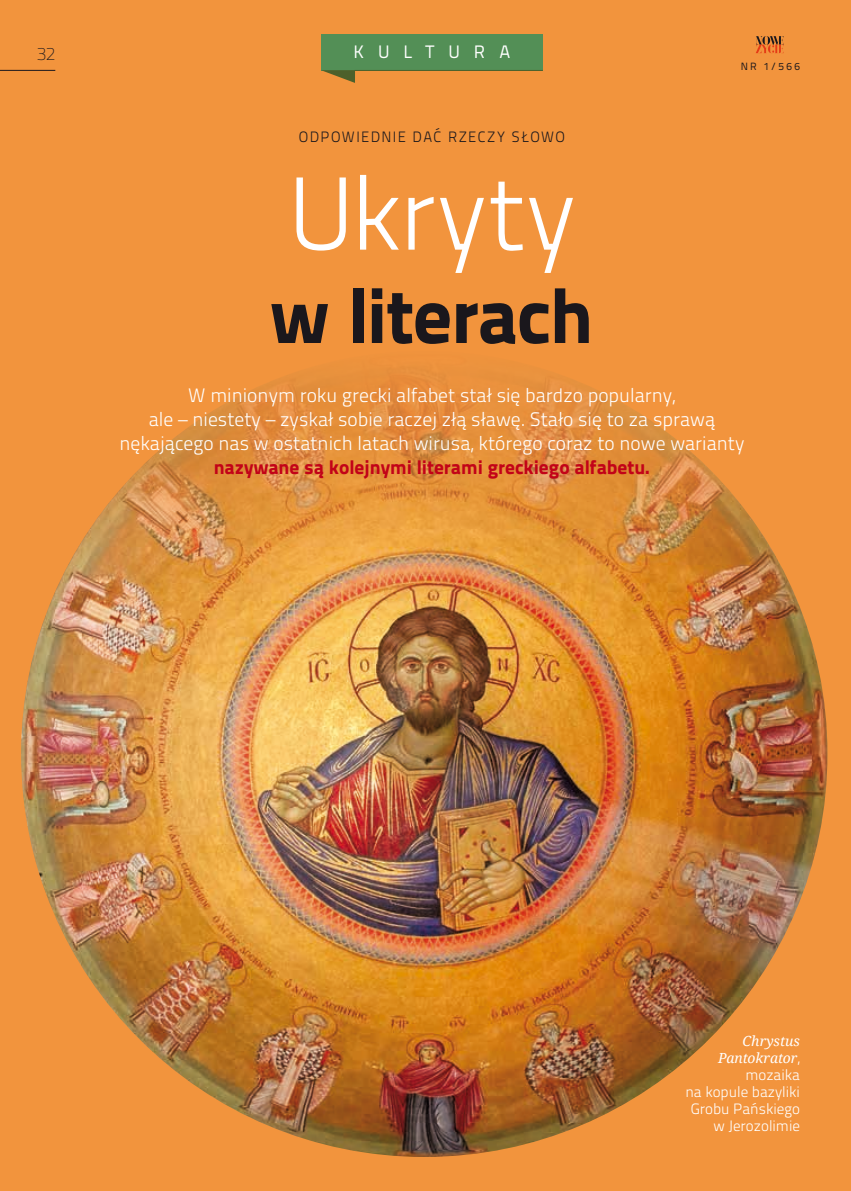
<style>
.page{position:relative;width:851px;height:1191px;background:#fff}
.page>*{position:absolute;margin:0;border:0;box-sizing:border-box;transform-origin:0 0}
.t1{font:300 103.5px "Titillium Text 22 L";letter-spacing:.005em;color:#fff}
.t2{font:800 78px "Titillium Text 22 L";letter-spacing:-.015em;color:#1a171c}
.t3{font:300 19.5px/24px "Titillium Text 22 L";color:#fff;text-align:center}
.t4{font:18px "Titillium Text 22 L";letter-spacing:.77em;color:#fff}
.t5{font:100 18px "Titillium Text 22 L";color:#1a171c}
.t6{font:300 15px/17px "Titillium Text 22 L";color:#fff;text-align:right}
.t7{font:300 15px "Titillium Text 22 L";letter-spacing:.095em;color:#1a171c}
.t8{font:italic 13.95px/17px "Droid Serif";color:#fff;text-align:right}
.t9{font:10.5px "Titillium Text 22 L";color:#1a171c}
.s1{font-weight:800;color:#c20318}
.s2{font-family:"Titillium Text 22 L";font-weight:300;font-style:normal;font-size:15px}
</style>
<div class="page">
<div style="left:0;top:0;width:850px;height:1191px;background:#f2943d"></div>
<img style="left:21px;top:351px;width:806px;height:806px;border-radius:403px">
<hr style="left:0;top:70px;width:55px;height:1px;background:#1a171c">
<svg style="left:756px;top:36px;width:27px;height:17px"></svg>
<div style="left:321px;top:34px;width:221px;height:36px;background:#538f56"></div>
<svg style="left:321px;top:70px;width:34px;height:13px"></svg>
<hr style="left:354px;top:70px;width:188px;height:1px;background:#4d602b">
<p class="t5" style="left:37px;top:40px;width:20px">32</p>
<p class="t4" style="left:353px;top:39px;width:158px">KULTURA</p>
<p class="t7" style="left:299px;top:125px;width:268px">ODPOWIEDNIE DAĆ RZECZY SŁOWO</p>
<p class="t1" style="left:288px;top:138px;width:289px">Ukryty</p>
<p class="t2" style="left:270px;top:254px;width:324px">w literach</p>
<p class="t9" style="left:740px;top:59px;width:61px">NR 1/566</p>
<p class="t3" style="left:119px;top:382px;width:626px">W minionym roku grecki alfabet stał się bardzo popularny,<br>ale – niestety – zyskał sobie raczej złą sławę. Stało się to za sprawą nękającego nas w ostatnich latach wirusa, którego coraz to nowe warianty <span class="s1">nazywane są kolejnymi literami greckiego alfabetu.</span></p>
<p class="t8" style="left:717px;top:1033px;width:83px">Chrystus<br>Pantokrator<span class="s2">,</span></p>
<p class="t6" style="left:685px;top:1066px;width:116px">mozaika<br>na kopule bazyliki<br>Grobu Pańskiego w Jerozolimie</p>
</div>
